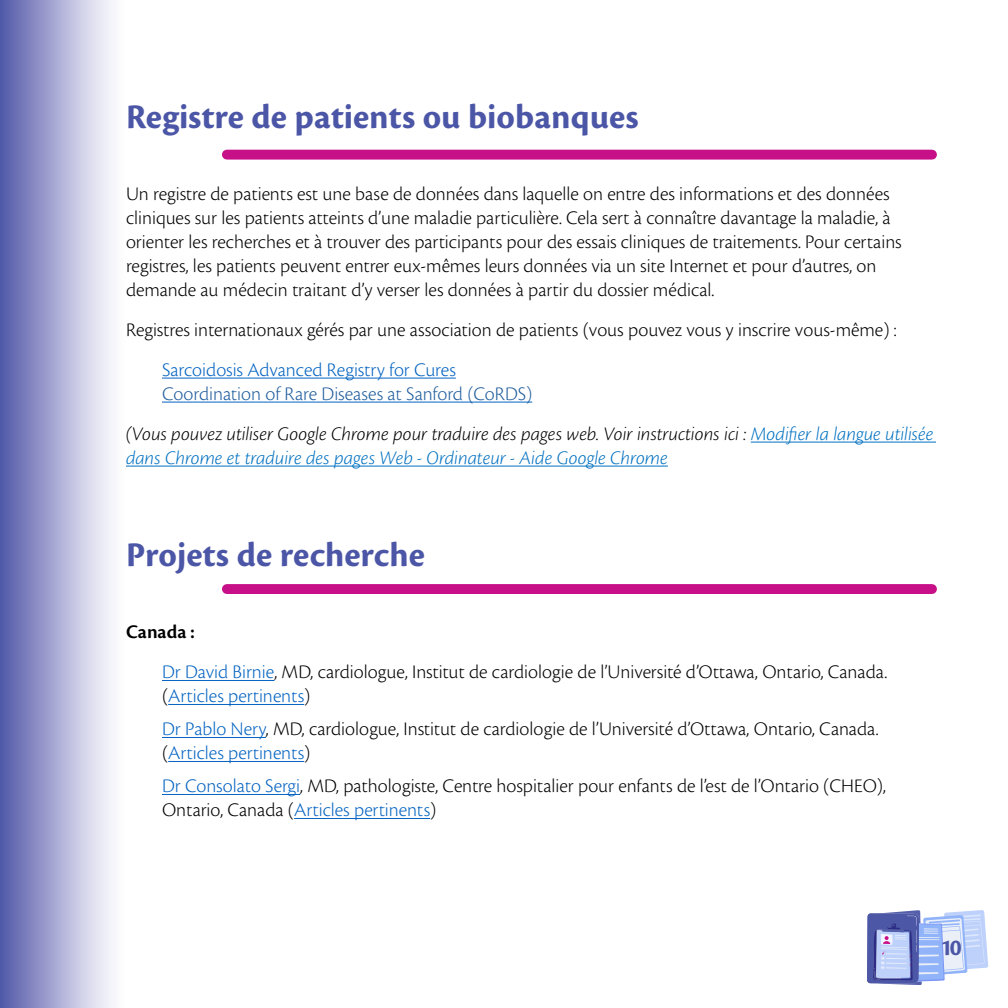
<style>
.page{position:relative;width:1008px;height:1008px;background:#fff}
.page>*{position:absolute;margin:0;border:0;box-sizing:border-box;transform-origin:0 0}
.t1{font:700 36px "Cronos Pro";color:#4c56a6}
.t2{font:700 24px "Cronos Pro";color:#4c56a6}
.t3{font:300 20px/24px "Cronos Pro";color:#000}
.t4{font:italic 300 20px/40px "Cronos Pro";letter-spacing:-.005em;color:#000}
.t5{font:300 20px "Cronos Pro";color:#0563c1}
.t6{font:italic 300 20px "Cronos Pro";letter-spacing:-.005em;color:#0070c0}
.s1{font-style:normal;color:#215e9e}
.s2{color:#0070c0}
.s3{font-weight:600}
.s4{color:#0563c1}
.s5{color:#000}
</style>
<div class="page">
<div style="left:0;top:0;width:127px;height:1008px;background:linear-gradient(to right,#565baa,#fff)"></div>
<svg style="left:867px;top:910px;width:121px;height:75px;background:#aab8e5"></svg>
<hr style="left:162px;top:378px;width:294px;height:1px;background:#0563c1">
<hr style="left:162px;top:402px;width:370px;height:1px;background:#0563c1">
<hr style="left:751px;top:442px;width:185px;height:1px;background:#0070c0">
<hr style="left:126px;top:466px;width:542px;height:1px;background:#0070c0">
<hr style="left:162px;top:680px;width:112px;height:1px;background:#0563c1">
<hr style="left:168px;top:704px;width:136px;height:1px;background:#0563c1">
<hr style="left:162px;top:737px;width:104px;height:1px;background:#0563c1">
<hr style="left:168px;top:761px;width:136px;height:1px;background:#0563c1">
<hr style="left:162px;top:794px;width:138px;height:1px;background:#0563c1">
<hr style="left:294px;top:818px;width:136px;height:1px;background:#0563c1">
<div style="left:227px;top:150px;width:705px;height:10px;background:#c70f88"></div>
<div style="left:227px;top:584px;width:705px;height:10px;background:#c70f88"></div>
<h1 class="t1" style="left:126px;top:96px;width:514px">Registre de patients ou biobanques</h1>
<p class="t3" style="left:126px;top:182px;width:777px">Un registre de patients est une base de données dans laquelle on entre des informations et des données cliniques sur les patients atteints d’une maladie particulière. Cela sert à connaître davantage la maladie, à orienter les recherches et à trouver des participants pour des essais cliniques de traitements. Pour certains registres, les patients peuvent entrer eux-mêmes leurs données via un site Internet et pour d’autres, on demande au médecin traitant d’y verser les données à partir du dossier médical.</p>
<p class="t3" style="left:126px;top:318px;width:772px">Registres internationaux gérés par une association de patients (vous pouvez vous y inscrire vous-même) :</p>
<p class="t5" style="left:162px;top:358px;width:295px">Sarcoidosis Advanced Registry for Cures</p>
<p class="t4" style="left:126px;top:374px;width:809px;text-indent:36px"><span class="s1">Coordination of Rare Diseases at Sanford (CoRDS)<br></span>(Vous pouvez utiliser Google Chrome pour traduire des pages web. Voir instructions ici : <span class="s2">Modifier la langue utilisée</span></p>
<p class="t6" style="left:126px;top:447px;width:543px">dans Chrome et traduire des pages Web - Ordinateur - Aide Google Chrome</p>
<h1 class="t1" style="left:126px;top:535px;width:300px">Projets de recherche</h1>
<p class="t3" style="left:162px;top:612px;width:727px;line-height:40px;text-indent:-36px"><span class="s3">Canada :<br></span><span class="s4">Dr David Birnie</span>, MD, cardiologue, Institut de cardiologie de l’Université d’Ottawa, Ontario, Canada.</p>
<p class="t3" style="left:162px;top:680px;width:718px;line-height:33px">(<span class="s4">Articles pertinents</span>)<br><span class="s4">Dr Pablo Nery</span>, MD, cardiologue, Institut de cardiologie de l’Université d’Ottawa, Ontario, Canada.</p>
<p class="t3" style="left:162px;top:737px;width:725px;line-height:33px">(<span class="s4">Articles pertinents</span>)<br><span class="s4">Dr Consolato Sergi</span>, MD, pathologiste, Centre hospitalier pour enfants de l’est de l’Ontario (CHEO),</p>
<p class="t5" style="left:162px;top:799px;width:276px"><span class="s5">Ontario, Canada (</span>Articles pertinents<span class="s5">)</span></p>
<p class="t2" style="left:940px;top:933px;width:23px">10</p>
</div>
